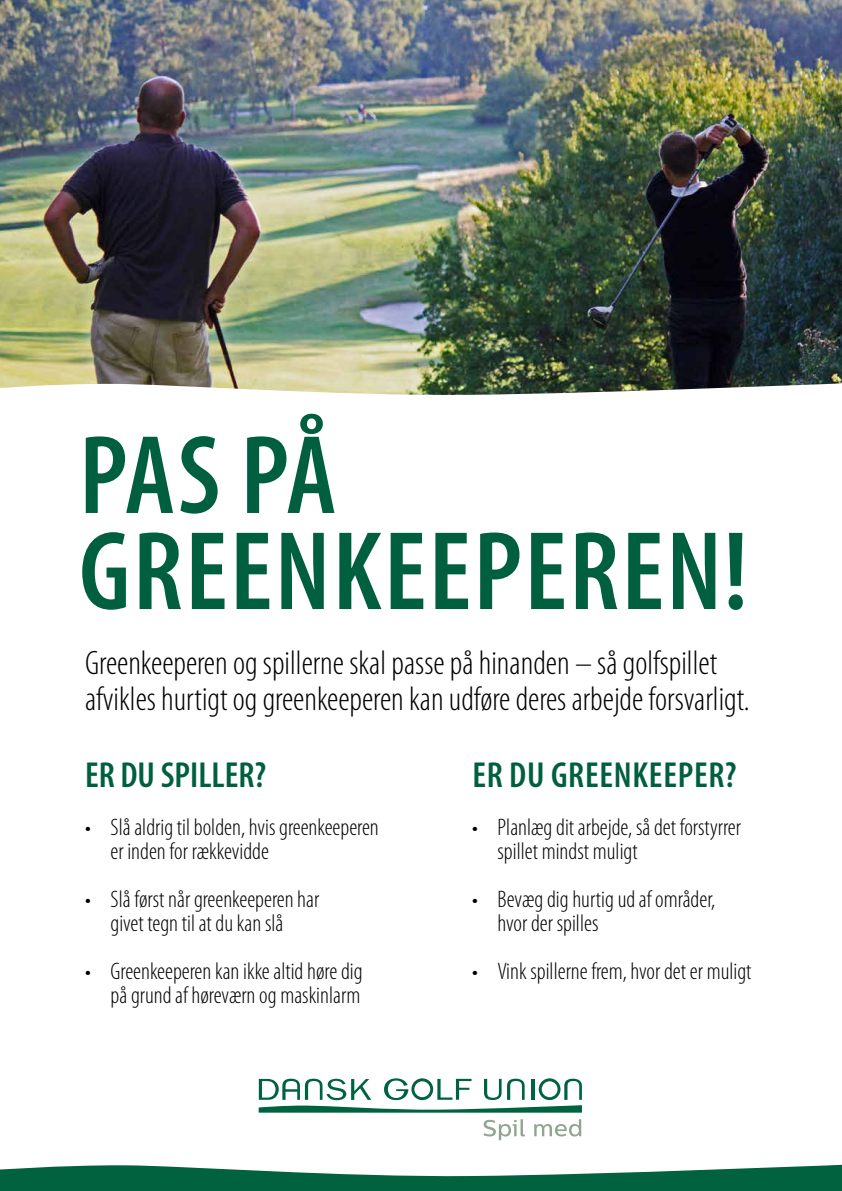
<style>
.page{position:relative;width:842px;height:1191px;background:#fff}
.page>*{position:absolute;margin:0;border:0;box-sizing:border-box;transform-origin:0 0}
.t1{font:600 condensed 113px/96px "Myriad Pro";letter-spacing:.02em;color:#005f3e}
.t2{font:600 condensed 36.3px "Myriad Pro";letter-spacing:.02em;color:#005f3e}
.t3{font:600 condensed 36.3px "Myriad Pro";color:#005f3e}
.t4{font:300 condensed 34px/36px "Myriad Pro";color:#000}
.t5{font:300 condensed 24px/24px "Myriad Pro";color:#000}
</style>
<div class="page">
<img style="left:0;top:0;width:842px;height:383px">
<img style="left:0;top:383px;width:842px;height:12px">
<svg style="left:0;top:1164px;width:842px;height:27px"></svg>
<svg style="left:259px;top:1078px;width:323px;height:34px"></svg>
<svg style="left:483px;top:1119px;width:42px;height:21px"></svg>
<svg style="left:534px;top:1119px;width:47px;height:17px"></svg>
<h1 class="t1" style="left:79px;top:429px;width:671px">PAS PÅ<br>GREENKEEPEREN!</h1>
<h3 class="t4" style="left:85px;top:646px;width:666px">Greenkeeperen og spillerne skal passe på hinanden – så golfspillet afvikles hurtigt og greenkeeperen kan udføre deres arbejde forsvarligt.</h3>
<h2 class="t3" style="left:85px;top:755px;width:183px">ER DU SPILLER?</h2>
<p class="t5" style="left:111px;top:816px;width:270px;text-indent:-26px">• Slå aldrig til bolden, hvis greenkeeperen er inden for rækkevidde</p>
<p class="t5" style="left:85px;top:888px;width:236px;text-align:center">• Slå først når greenkeeperen har givet tegn til at du kan slå</p>
<p class="t5" style="left:85px;top:960px;width:279px;text-align:right">• Greenkeeperen kan ikke altid høre dig på grund af høreværn og maskinlarm</p>
<h2 class="t2" style="left:472px;top:755px;width:266px">ER DU GREENKEEPER?</h2>
<p class="t5" style="left:497px;top:816px;width:245px;text-indent:-26px">• Planlæg dit arbejde, så det forstyrrer spillet mindst muligt</p>
<p class="t5" style="left:497px;top:888px;width:219px;text-indent:-26px">• Bevæg dig hurtig ud af områder, hvor der spilles</p>
<p class="t5" style="left:472px;top:960px;width:281px">• Vink spillerne frem, hvor det er muligt</p>
</div>
